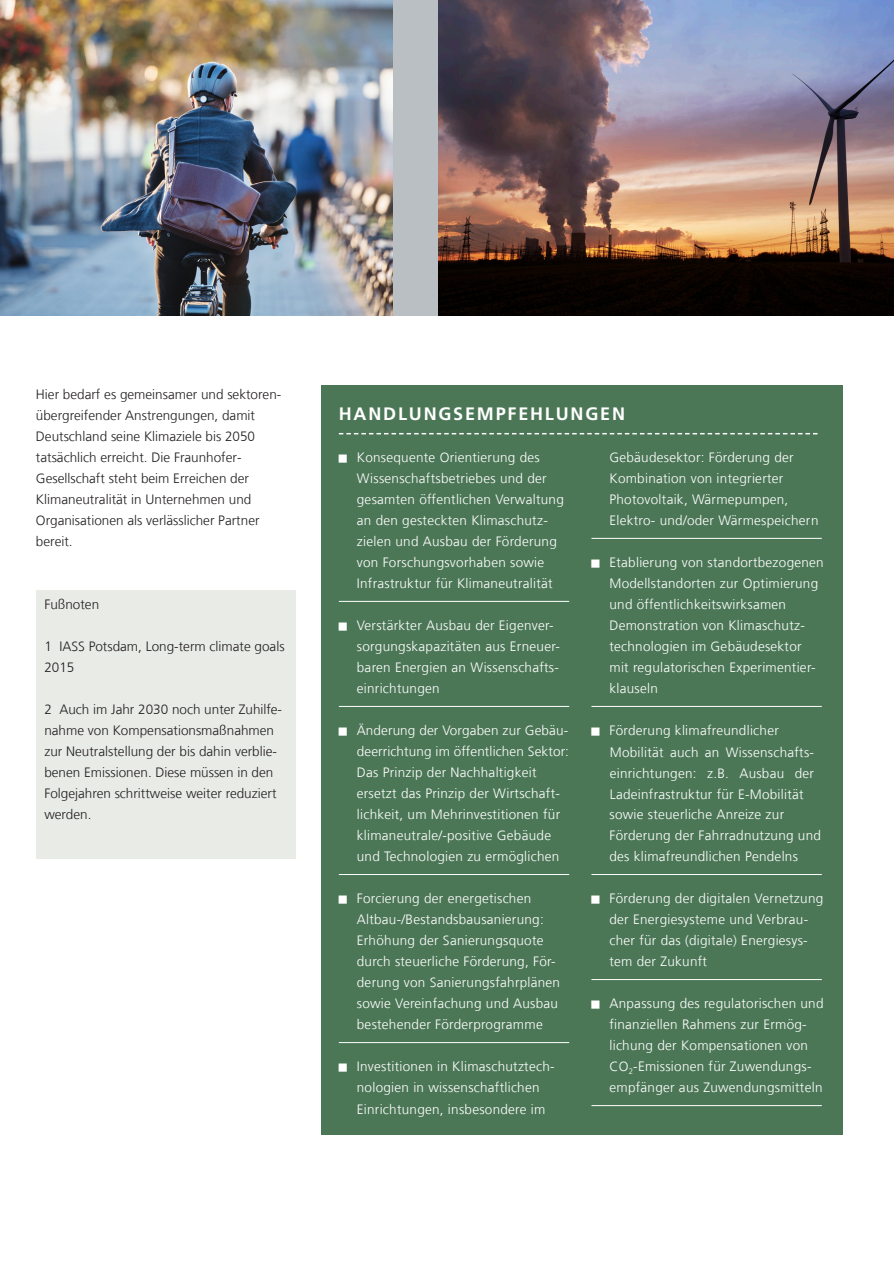
<style>
.page{position:relative;width:894px;height:1263px;background:#fff}
.page>*{position:absolute;margin:0;border:0;box-sizing:border-box;transform-origin:0 0}
._07_Zwischenüberschr{font:700 18px "Frutiger LT Com";letter-spacing:.1em;color:#fff}
._16_Kasten_mit_Unter{font:300 13.5px/21px "Frutiger LT Com";letter-spacing:.02em;color:#fff}
.ð__Energy_OS_RT__Ene{font:300 13.5px/21px "Frutiger LT Com";color:#231f20}
</style>
<div class="page">
<div style="left:0;top:0;width:893px;height:315px;background:#babfc3"></div>
<img style="left:438px;top:0;width:455px;height:315px">
<img style="left:0;top:0;width:392px;height:315px">
<div style="left:322px;top:385px;width:520px;height:749px;background:#4c7757"></div>
<svg style="left:339px;top:433px;width:478px;height:1px"></svg>
<hr style="left:339px;top:601px;width:230px;height:1px;background:#fff">
<hr style="left:339px;top:706px;width:230px;height:1px;background:#fff">
<hr style="left:339px;top:874px;width:230px;height:1px;background:#fff">
<hr style="left:339px;top:1042px;width:230px;height:1px;background:#fff">
<hr style="left:591px;top:538px;width:230px;height:1px;background:#fff">
<hr style="left:591px;top:706px;width:230px;height:1px;background:#fff">
<hr style="left:591px;top:874px;width:230px;height:1px;background:#fff">
<hr style="left:591px;top:979px;width:230px;height:1px;background:#fff">
<hr style="left:591px;top:1105px;width:230px;height:1px;background:#fff">
<div style="left:36px;top:590px;width:259px;height:269px;background:#e8ebe6"></div>
<p class="ð__Energy_OS_RT__Ene" style="left:36px;top:384px;width:247px">Hier bedarf es gemeinsamer und sektoren&shy;übergreifender Anstrengungen, damit Deutschland seine Klimaziele bis 2050 tatsächlich erreicht. Die Fraunhofer-Gesellschaft steht beim Erreichen der Klimaneutralität in Unternehmen und Organisationen als verlässlicher Partner bereit.</p>
<p class="ð__Energy_OS_RT__Ene" style="left:44px;top:594px;width:56px">Fußnoten</p>
<p class="ð__Energy_OS_RT__Ene" style="left:44px;top:636px;width:242px">1 IASS Potsdam, Long-term climate goals<br>2015</p>
<p class="ð__Energy_OS_RT__Ene" style="left:44px;top:699px;width:239px">2 Auch im Jahr 2030 noch unter Zuhilfe&shy;nahme von Kompensationsmaßnahmen zur Neutralstellung der bis dahin verblie&shy;benen Emissionen. Diese müssen in den Folgejahren schrittweise weiter reduziert werden.</p>
<p class="_07_Zwischenüberschr" style="left:339px;top:403px;width:287px">HANDLUNGSEMPFEHLUNGEN</p>
<p class="_16_Kasten_mit_Unter" style="left:357px;top:447px;width:208px">Konsequente Orientierung des Wissenschaftsbetriebes und der gesamten öffentlichen Verwaltung an den gesteckten Klimaschutz&shy;zielen und Ausbau der Förderung von Forschungsvorhaben sowie Infrastruktur für Klimaneutralität</p>
<p class="_16_Kasten_mit_Unter" style="left:357px;top:615px;width:204px">Verstärkter Ausbau der Eigenver‑ sorgungskapazitäten aus Erneuer&shy;baren Energien an Wissenschafts&shy;einrichtungen</p>
<p class="_16_Kasten_mit_Unter" style="left:357px;top:720px;width:214px">Änderung der Vorgaben zur Gebäu&shy;deerrichtung im öffentlichen Sektor:<br>Das Prinzip der Nachhaltigkeit ersetzt das Prinzip der Wirtschaft&shy;lichkeit, um Mehrinvestitionen für klimaneutrale/-positive Gebäude und Technologien zu ermöglichen</p>
<p class="_16_Kasten_mit_Unter" style="left:357px;top:888px;width:205px">Forcierung der energetischen<br>Altbau-/Bestandsbausanierung:<br>Erhöhung der Sanierungsquote durch steuerliche Förderung, För&shy;derung von Sanierungsfahrplänen sowie Vereinfachung und Ausbau bestehender Förderprogramme</p>
<p class="_16_Kasten_mit_Unter" style="left:357px;top:1056px;width:199px">Investitionen in Klimaschutztech&shy;nologien in wissenschaftlichen<br>Einrichtungen, insbesondere im</p>
<p class="_16_Kasten_mit_Unter" style="left:609px;top:447px;width:210px">Gebäudesektor: Förderung der<br>Kombination von integrierter<br>Photovoltaik, Wärmepumpen,<br>Elektro- und/oder Wärmespeichern</p>
<p class="_16_Kasten_mit_Unter" style="left:609px;top:552px;width:216px">Etablierung von standortbezogenen<br>Modellstandorten zur Optimierung und öffentlichkeitswirksamen<br>Demonstration von Klimaschutz&shy;technologien im Gebäudesektor mit regulatorischen Experimentier&shy;klauseln</p>
<p class="_16_Kasten_mit_Unter" style="left:609px;top:720px;width:213px">Förderung klimafreundlicher Mobilität auch an Wissenschafts&shy;einrichtungen: z.B. Ausbau der Ladeinfrastruktur für E-Mobilität sowie steuerliche Anreize zur Förderung der Fahrradnutzung und des klimafreundlichen Pendelns</p>
<p class="_16_Kasten_mit_Unter" style="left:609px;top:888px;width:215px">Förderung der digitalen Vernetzung der Energiesysteme und Verbrau&shy;cher für das (digitale) Energiesys&shy;tem der Zukunft</p>
<p class="_16_Kasten_mit_Unter" style="left:609px;top:993px;width:215px">Anpassung des regulatorischen und finanziellen Rahmens zur Ermög&shy;lichung der Kompensationen von CO<sub>2</sub>-Emissionen für Zuwendungs&shy;empfänger aus Zuwendungsmitteln</p>
</div>
